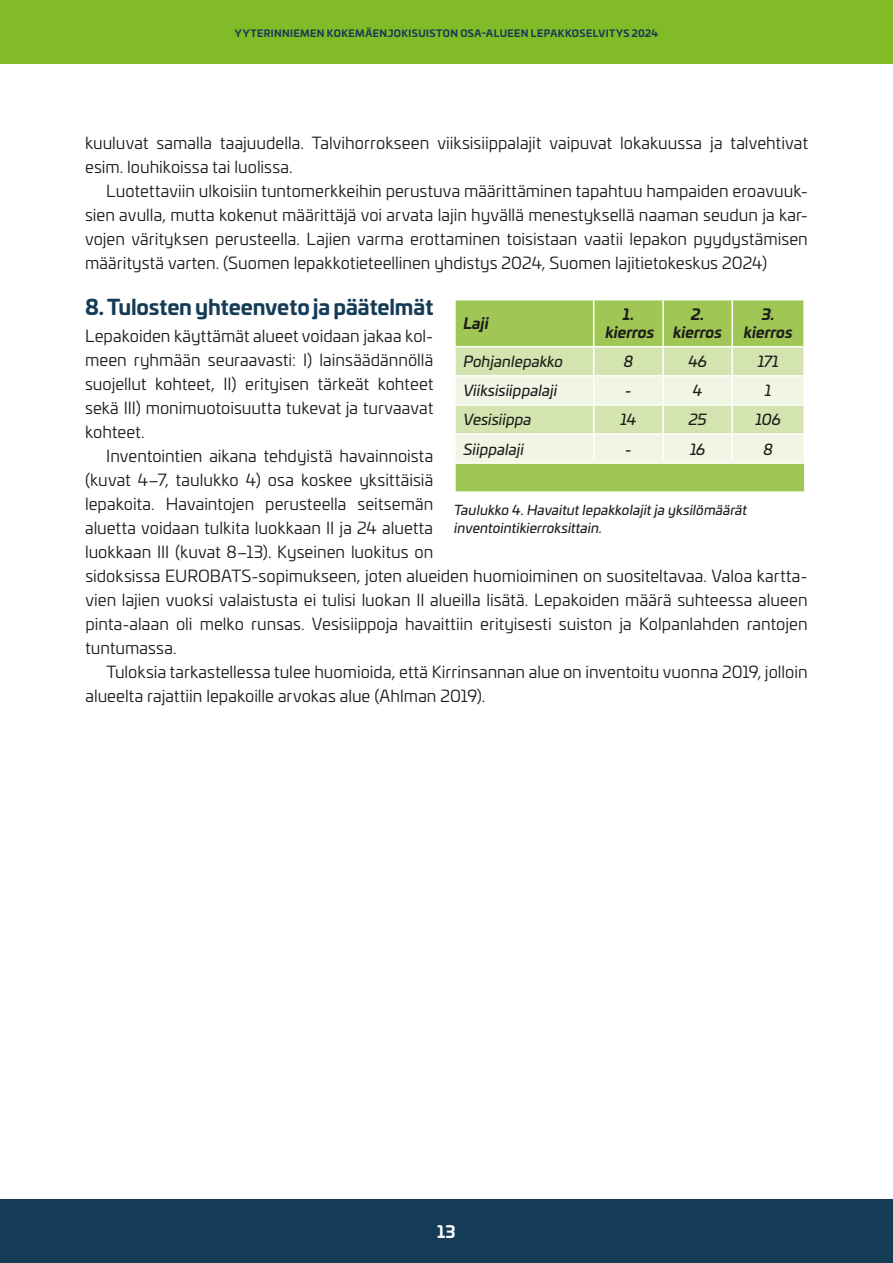
<style>
.page{position:relative;width:893px;height:1263px;background:#fff}
.page>*{position:absolute;margin:0;border:0;box-sizing:border-box;transform-origin:0 0}
.perusotsikko{font:700 21px "Univia Pro";letter-spacing:-.005em;color:#153c56}
.leipis{font:16.5px/24px "Univia Pro";color:#1d1d1b}
.leipis_eka_kpl{font:16.5px/24px "Univia Pro";color:#1d1d1b}
.t1{font:700 16.5px "Univia Pro";color:#fff}
.perusteksti_taulukko{font:italic 15px "Univia Pro";color:#1d1d1b}
.ylä-_ja_alapalkki_taulukko{font:italic 700 15px "Univia Pro";color:#1d1d1b}
.kuvateksti{font:italic 13.5px/18px "Univia Pro";letter-spacing:.005em;color:#1d1d1b}
.t2{font:700 9.75px "Univia Pro";letter-spacing:.04em;color:#153c56}
</style>
<div class="page">
<div style="left:0;top:0;width:893px;height:64px;background:#81bb27"></div>
<div style="left:0;top:1199px;width:893px;height:64px;background:#153c56"></div>
<div style="left:456px;top:300px;width:348px;height:191px;background:#a0c755"></div>
<hr style="left:593px;top:300px;width:1px;height:46px;background:#fff">
<hr style="left:662px;top:300px;width:2px;height:46px;background:#fff">
<hr style="left:731px;top:300px;width:2px;height:46px;background:#fff">
<hr style="left:803px;top:300px;width:2px;height:47px;background:#fff">
<svg style="left:455px;top:347px;width:349px;height:115px;background:#e1eccb"></svg>
<hr style="left:662px;top:435px;width:2px;height:27px;background:#fff">
<hr style="left:731px;top:435px;width:2px;height:27px;background:#fff">
<hr style="left:803px;top:434px;width:2px;height:28px;background:#fff">
<hr style="left:456px;top:346px;width:138px;height:1px;background:#fff">
<hr style="left:594px;top:346px;width:69px;height:1px;background:#fff">
<hr style="left:663px;top:346px;width:69px;height:1px;background:#fff">
<hr style="left:732px;top:346px;width:71px;height:1px;background:#fff">
<hr style="left:456px;top:375px;width:138px;height:2px;background:#fff">
<hr style="left:456px;top:404px;width:138px;height:2px;background:#fff">
<hr style="left:456px;top:433px;width:138px;height:2px;background:#fff">
<hr style="left:594px;top:375px;width:69px;height:2px;background:#fff">
<hr style="left:663px;top:375px;width:69px;height:2px;background:#fff">
<hr style="left:594px;top:404px;width:69px;height:2px;background:#fff">
<hr style="left:663px;top:404px;width:69px;height:2px;background:#fff">
<hr style="left:594px;top:433px;width:69px;height:2px;background:#fff">
<hr style="left:663px;top:433px;width:69px;height:2px;background:#fff">
<hr style="left:732px;top:375px;width:71px;height:2px;background:#fff">
<hr style="left:732px;top:404px;width:71px;height:2px;background:#fff">
<hr style="left:732px;top:433px;width:71px;height:2px;background:#fff">
<hr style="left:454px;top:462px;width:140px;height:2px;background:#fff">
<hr style="left:594px;top:462px;width:69px;height:2px;background:#fff">
<hr style="left:663px;top:462px;width:69px;height:2px;background:#fff">
<hr style="left:732px;top:462px;width:73px;height:2px;background:#fff">
<p class="t2" style="left:235px;top:25px;width:425px">YYTERINNIEMEN KOKEMÄENJOKISUISTON OSA-ALUEEN LEPAKKOSELVITYS 2024</p>
<p class="leipis_eka_kpl" style="left:85px;top:130px;width:724px">kuuluvat samalla taajuudella. Talvihorrokseen viiksisiippalajit vaipuvat lokakuussa ja talvehtivat esim. louhikoissa tai luolissa.</p>
<p class="leipis" style="left:85px;top:178px;width:724px;text-align:justify;text-indent:21px">Luotettaviin ulkoisiin tuntomerkkeihin perustuva määrittäminen tapahtuu hampaiden eroavuuk&shy;sien avulla, mutta kokenut määrittäjä voi arvata lajin hyvällä menestyksellä naaman seudun ja kar&shy;vojen värityksen perusteella. Lajien varma erottaminen toisistaan vaatii lepakon pyydystämisen määritystä varten. (Suomen lepakkotieteellinen yhdistys 2024, Suomen lajitietokeskus 2024)</p>
<p class="perusotsikko" style="left:85px;top:290px;width:350px">8. Tulosten yhteenveto ja päätelmät</p>
<p class="leipis_eka_kpl" style="left:85px;top:323px;width:350px;text-align:justify">Lepakoiden käyttämät alueet voidaan jakaa kol&shy;meen ryhmään seuraavasti: I) lainsäädännöllä suojellut kohteet, II) erityisen tärkeät kohteet sekä III) monimuotoisuutta tukevat ja turvaavat kohteet.</p>
<p class="leipis" style="left:85px;top:443px;width:724px;text-indent:21px">Inventointien aikana tehdyistä havainnoista<br>(kuvat 4–7, taulukko 4) osa koskee yksittäisiä<br>lepakoita. Havaintojen perusteella seitsemän<br>aluetta voidaan tulkita luokkaan II ja 24 aluetta<br>luokkaan III (kuvat 8–13). Kyseinen luokitus on<br>sidoksissa EUROBATS-sopimukseen, joten alueiden huomioiminen on suositeltavaa. Valoa kartta&shy;vien lajien vuoksi valaistusta ei tulisi luokan II alueilla lisätä. Lepakoiden määrä suhteessa alueen pinta-alaan oli melko runsas. Vesisiippoja havaittiin erityisesti suiston ja Kolpanlahden rantojen tuntumassa.</p>
<p class="leipis" style="left:85px;top:659px;width:724px;text-indent:21px">Tuloksia tarkastellessa tulee huomioida, että Kirrinsannan alue on inventoitu vuonna 2019, jolloin alueelta rajattiin lepakoille arvokas alue (Ahlman 2019).</p>
<p class="ylä-_ja_alapalkki_taulukko" style="left:623px;top:303px;width:13px">1.</p>
<p class="ylä-_ja_alapalkki_taulukko" style="left:605px;top:321px;width:50px">kierros</p>
<p class="ylä-_ja_alapalkki_taulukko" style="left:691px;top:303px;width:15px">2.</p>
<p class="ylä-_ja_alapalkki_taulukko" style="left:673px;top:321px;width:50px">kierros</p>
<p class="ylä-_ja_alapalkki_taulukko" style="left:762px;top:303px;width:15px">3.</p>
<p class="ylä-_ja_alapalkki_taulukko" style="left:744px;top:321px;width:50px">kierros</p>
<p class="ylä-_ja_alapalkki_taulukko" style="left:463px;top:312px;width:27px">Laji</p>
<p class="perusteksti_taulukko" style="left:463px;top:351px;width:101px">Pohjanlepakko</p>
<p class="perusteksti_taulukko" style="left:624px;top:351px;width:11px">8</p>
<p class="perusteksti_taulukko" style="left:688px;top:351px;width:20px">46</p>
<p class="perusteksti_taulukko" style="left:758px;top:351px;width:23px">171</p>
<p class="perusteksti_taulukko" style="left:463px;top:380px;width:95px">Viiksisiippalaji</p>
<p class="perusteksti_taulukko" style="left:625px;top:380px;width:8px">-</p>
<p class="perusteksti_taulukko" style="left:693px;top:380px;width:11px">4</p>
<p class="perusteksti_taulukko" style="left:765px;top:380px;width:8px">1</p>
<p class="perusteksti_taulukko" style="left:463px;top:409px;width:70px">Vesisiippa</p>
<p class="perusteksti_taulukko" style="left:620px;top:409px;width:17px">14</p>
<p class="perusteksti_taulukko" style="left:689px;top:409px;width:19px">25</p>
<p class="perusteksti_taulukko" style="left:755px;top:409px;width:27px">106</p>
<p class="perusteksti_taulukko" style="left:463px;top:438px;width:62px">Siippalaji</p>
<p class="perusteksti_taulukko" style="left:625px;top:438px;width:8px">-</p>
<p class="perusteksti_taulukko" style="left:690px;top:438px;width:17px">16</p>
<p class="perusteksti_taulukko" style="left:763px;top:438px;width:11px">8</p>
<p class="kuvateksti" style="left:454px;top:500px;width:294px">Taulukko 4. Havaitut lepakkolajit ja yksilömäärät inventointikierroksittain.</p>
<p class="t1" style="left:437px;top:1218px;width:20px">13</p>
</div>
